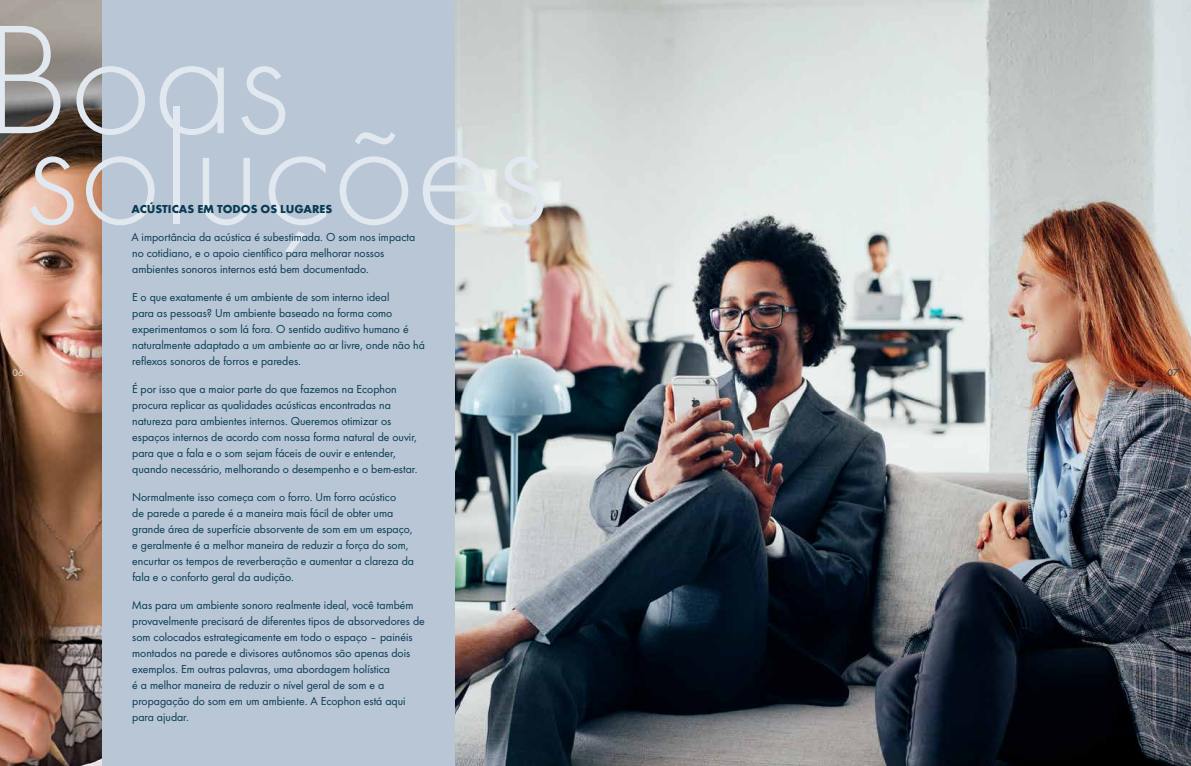
<style>
.page{position:relative;width:1191px;height:766px;background:#fff}
.page>*{position:absolute;margin:0;border:0;box-sizing:border-box;transform-origin:0 0}
.t1{font:300 160.8px "Futura";color:#e2e8ef}
.t2{font:12px/16px "Futura Boo";color:#073b53}
.t3{font:700 12px "Futura";color:#073b53}
.t4{font:10px "Futura Boo";color:#e2e8ef}
.t5{font:10px "Futura Boo";color:#073b53}
</style>
<div class="page">
<img style="left:455px;top:0;width:736px;height:765px">
<img style="left:0;top:0;width:103px;height:765px">
<div style="left:103px;top:0;width:352px;height:765px;background:#b9c6d5"></div>
<h1 class="t1" style="left:-16px;top:-11px;width:308px">Boas</h1>
<h1 class="t1" style="left:24px;top:79px;width:526px">soluções</h1>
<p class="t3" style="left:131px;top:202px;width:202px">ACÚSTICAS EM TODOS OS LUGARES</p>
<p class="t2" style="left:131px;top:229px;width:285px">A importância da acústica é subestimada. O som nos impacta no cotidiano, e o apoio científico para melhorar nossos ambientes sonoros internos está bem documentado.</p>
<p class="t2" style="left:132px;top:289px;width:294px">E o que exatamente é um ambiente de som interno ideal<br>para as pessoas? Um ambiente baseado na forma como experimentamos o som lá fora. O sentido auditivo humano é naturalmente adaptado a um ambiente ao ar livre, onde não há reflexos sonoros de forros e paredes.</p>
<p class="t2" style="left:132px;top:381px;width:287px">É por isso que a maior parte do que fazemos na Ecophon procura replicar as qualidades acústicas encontradas na natureza para ambientes internos. Queremos otimizar os espaços internos de acordo com nossa forma natural de ouvir, para que a fala e o som sejam fáceis de ouvir e entender, quando necessário, melhorando o desempenho e o bem-estar.</p>
<p class="t2" style="left:132px;top:489px;width:283px">Normalmente isso começa com o forro. Um forro acústico<br>de parede a parede é a maneira mais fácil de obter uma grande área de superfície absorvente de som em um espaço, e geralmente é a melhor maneira de reduzir a força do som, encurtar os tempos de reverberação e aumentar a clareza da fala e o conforto geral da audição.</p>
<p class="t2" style="left:132px;top:597px;width:294px">Mas para um ambiente sonoro realmente ideal, você também provavelmente precisará de diferentes tipos de absorvedores de som colocados estrategicamente em todo o espaço – painéis montados na parede e divisores autônomos são apenas dois exemplos. Em outras palavras, uma abordagem holística<br>é a melhor maneira de reduzir o nível geral de som e a propagação do som em um ambiente. A Ecophon está aqui para ajudar.</p>
<p class="t4" style="left:12px;top:366px;width:13px">06</p>
<p class="t5" style="left:1167px;top:366px;width:13px">07</p>
</div>
